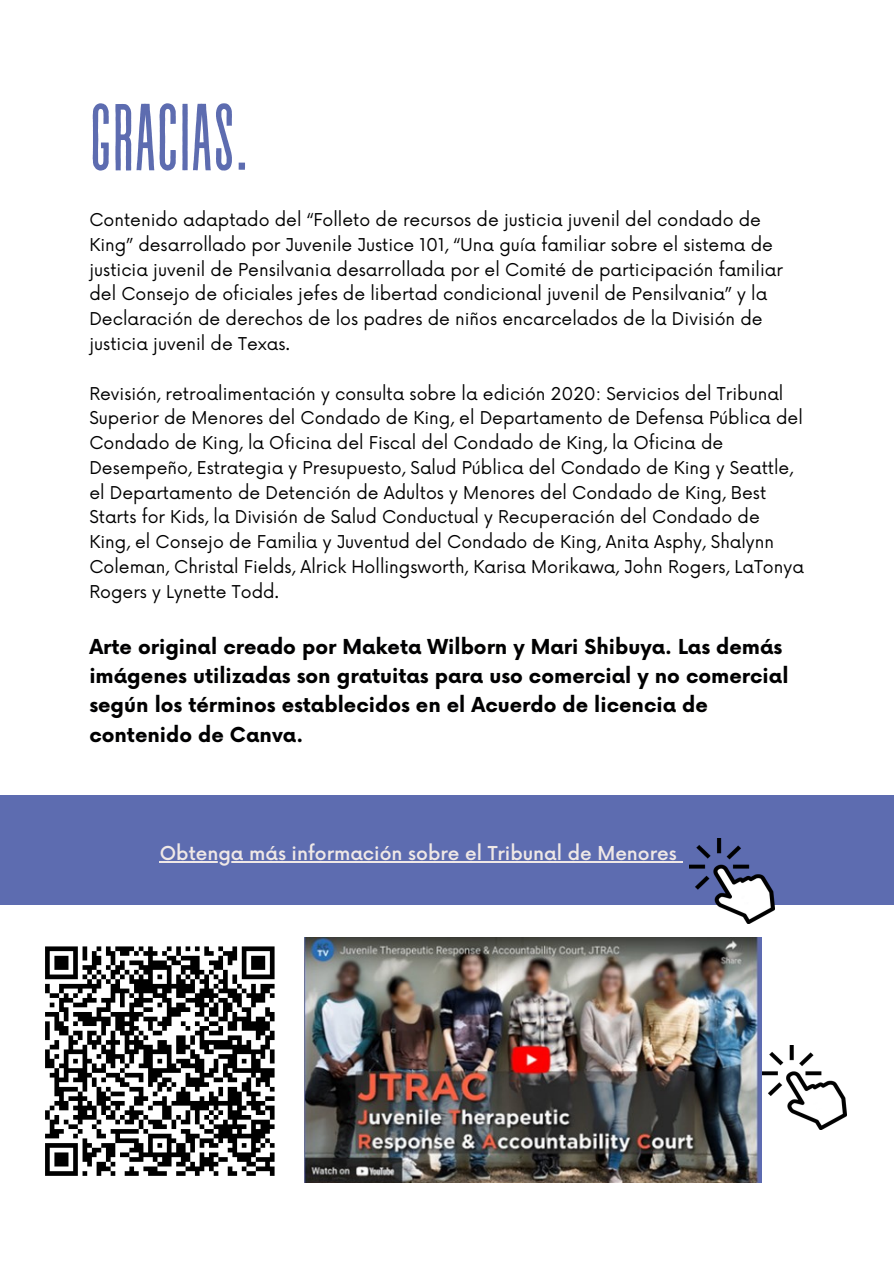
<style>
.page{position:relative;width:894px;height:1264px;background:#fff}
.page>*{position:absolute;margin:0;border:0;box-sizing:border-box;transform-origin:0 0}
.t1{font:94.8px "Revive 80 Tall";color:#5d6cb0}
.t2{font:700 20.1px/29.2px "Now";color:#000001}
.t3{font:500 18.75px "Now";color:#efe8e6}
.t4{font:17.25px/24.8px "Now";color:#000001}
</style>
<div class="page">
<div style="left:0;top:795px;width:893px;height:109px;background:#5d6cb0"></div>
<img style="left:762px;top:1045px;width:84px;height:84px">
<img style="left:305px;top:937px;width:456px;height:245px">
<hr style="left:160px;top:861px;width:516px;height:1px;background:#efe8e6">
<img style="left:689px;top:838px;width:84px;height:85px">
<svg style="left:45px;top:946px;width:230px;height:230px"></svg>
<h1 class="t1" style="left:89px;top:89px;width:160px">GRACIAS.</h1>
<p class="t4" style="left:89px;top:208px;width:695px">Contenido adaptado del “Folleto de recursos de justicia juvenil del condado de King” desarrollado por Juvenile Justice 101, “Una guía familiar sobre el sistema de justicia juvenil de Pensilvania desarrollada por el Comité de participación familiar del Consejo de oficiales jefes de libertad condicional juvenil de Pensilvania” y la Declaración de derechos de los padres de niños encarcelados de la División de justicia juvenil de Texas.</p>
<p class="t4" style="left:89px;top:382px;width:715px">Revisión, retroalimentación y consulta sobre la edición 2020: Servicios del Tribunal Superior de Menores del Condado de King, el Departamento de Defensa Pública del Condado de King, la Oficina del Fiscal del Condado de King, la Oficina de Desempeño, Estrategia y Presupuesto, Salud Pública del Condado de King y Seattle, el Departamento de Detención de Adultos y Menores del Condado de King, Best Starts for Kids, la División de Salud Conductual y Recuperación del Condado de King, el Consejo de Familia y Juventud del Condado de King, Anita Asphy, Shalynn Coleman, Christal Fields, Alrick Hollingsworth, Karisa Morikawa, John Rogers, LaTonya Rogers y Lynette Todd.</p>
<h2 class="t2" style="left:89px;top:633px;width:700px">Arte original creado por Maketa Wilborn y Mari Shibuya. Las demás imágenes utilizadas son gratuitas para uso comercial y no comercial según los términos establecidos en el Acuerdo de licencia de contenido de Canva.</h2>
<p class="t3" style="left:160px;top:843px;width:518px">Obtenga más información sobre el Tribunal de Menores</p>
</div>
